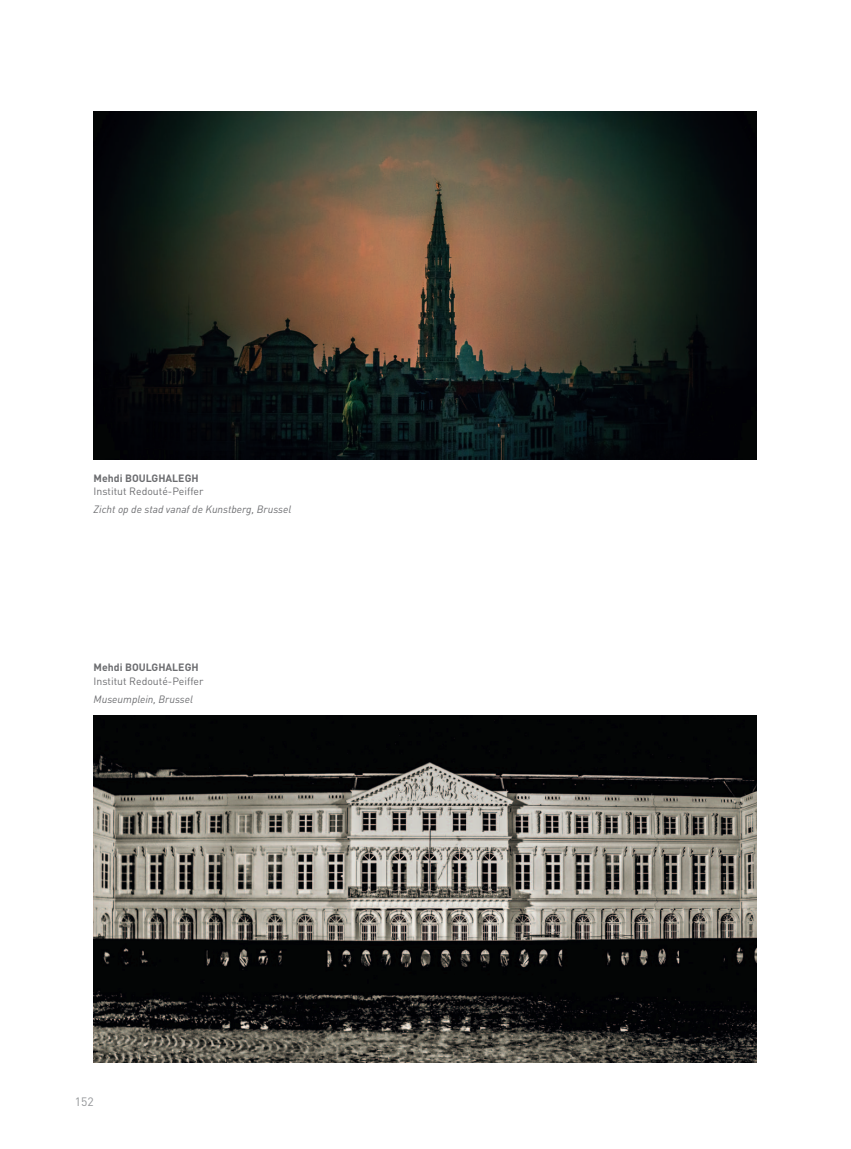
<style>
.page{position:relative;width:851px;height:1149px;background:#fff}
.page>*{position:absolute;margin:0;border:0;box-sizing:border-box;transform-origin:0 0}
.t1{font:12px "DIN";color:#939598}
.t2{font:italic 10.5px "DINOT";color:#6c6d70}
.t3{font:10.5px "DIN";color:#6c6d70}
.t4{font:700 10.5px "DIN";color:#6c6d70}
</style>
<div class="page">
<img style="left:94px;top:112px;width:662px;height:347px">
<img style="left:94px;top:715px;width:662px;height:347px">
<p class="t4" style="left:94px;top:471px;width:106px">Mehdi BOULGHALEGH</p>
<p class="t3" style="left:94px;top:485px;width:111px">Institut Redouté-Peiffer</p>
<p class="t2" style="left:94px;top:503px;width:199px">Zicht op de stad vanaf de Kunstberg, Brussel</p>
<p class="t4" style="left:94px;top:660px;width:106px">Mehdi BOULGHALEGH</p>
<p class="t3" style="left:94px;top:674px;width:111px">Institut Redouté-Peiffer</p>
<p class="t2" style="left:94px;top:692px;width:101px">Museumplein, Brussel</p>
<p class="t1" style="left:75px;top:1094px;width:20px">152</p>
</div>
